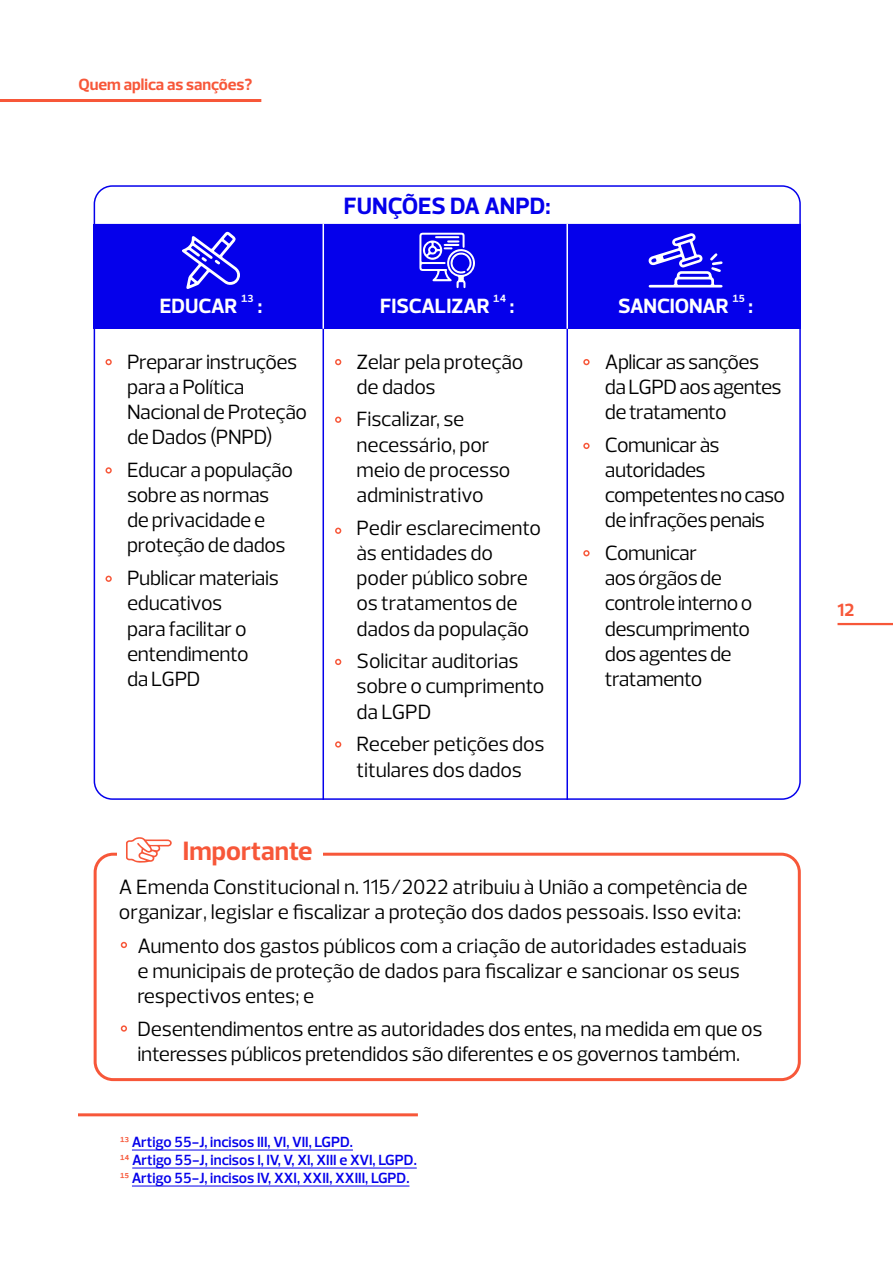
<style>
.page{position:relative;width:893px;height:1263px;background:#fff}
.page>*{position:absolute;margin:0;border:0;box-sizing:border-box;transform-origin:0 0}
.t1{font:700 27px "Prelo";color:#f75739}
.t2{font:700 24px "Prelo";color:#0500eb}
.t3{font:21px/25.2px "Prelo";letter-spacing:-.01em;color:#000}
.t4{font:21px/25.2px "Prelo";letter-spacing:-.03em;color:#000}
.t5{font:700 21px "Prelo";letter-spacing:-.01em;color:#fff}
.t6{font:700 18px "Prelo";color:#f75739}
.t7{font:700 16.5px "Prelo";color:#f75739}
.t8{font:600 15px/18px "Prelo";color:#0500eb}
.s1{font-weight:700;color:#f75739}
</style>
<div class="page">
<hr style="left:837px;top:623px;width:56px;height:2px;background:#f75739">
<div style="left:94px;top:225px;width:707px;height:104px;background:#0500eb"></div>
<hr style="left:78px;top:1113px;width:340px;height:3px;background:#f75739">
<hr style="left:132px;top:1150px;width:221px;height:1px;background:#0500eb">
<hr style="left:132px;top:1168px;width:285px;height:1px;background:#0500eb">
<hr style="left:132px;top:1186px;width:277px;height:1px;background:#0500eb">
<hr style="left:0;top:99px;width:261px;height:3px;background:#f75739">
<hr style="left:94px;top:224px;width:707px;height:1px;background:#0500eb">
<hr style="left:322px;top:227px;width:2px;height:573px;background:#0500eb">
<hr style="left:566px;top:227px;width:2px;height:573px;background:#0500eb">
<hr style="left:322px;top:224px;width:2px;height:105px;background:#fff">
<hr style="left:566px;top:224px;width:2px;height:105px;background:#fff">
<svg style="left:105px;top:359px;width:7px;height:6px"></svg>
<svg style="left:583px;top:359px;width:7px;height:6px"></svg>
<svg style="left:335px;top:359px;width:6px;height:6px"></svg>
<svg style="left:335px;top:417px;width:6px;height:6px"></svg>
<svg style="left:335px;top:528px;width:6px;height:6px"></svg>
<svg style="left:105px;top:467px;width:7px;height:7px"></svg>
<svg style="left:583px;top:443px;width:7px;height:6px"></svg>
<svg style="left:335px;top:659px;width:6px;height:6px"></svg>
<svg style="left:105px;top:576px;width:7px;height:6px"></svg>
<svg style="left:121px;top:942px;width:6px;height:6px"></svg>
<svg style="left:121px;top:1025px;width:6px;height:7px"></svg>
<svg style="left:583px;top:550px;width:7px;height:6px"></svg>
<svg style="left:335px;top:741px;width:6px;height:6px"></svg>
<div style="left:94px;top:853px;width:707px;height:228px;border:3px solid #f75739;border-radius:18px"></div>
<div style="left:117px;top:832px;width:133px;height:36px;background:#fff"></div>
<div style="left:183px;top:840px;width:139px;height:24px;background:#fff"></div>
<svg style="left:126px;top:837px;width:46px;height:26px"></svg>
<svg style="left:182px;top:231px;width:58px;height:58px"></svg>
<svg style="left:419px;top:233px;width:56px;height:55px"></svg>
<svg style="left:648px;top:233px;width:75px;height:55px"></svg>
<p class="t7" style="left:78px;top:75px;width:176px">Quem aplica as sanções?</p>
<p class="t2" style="left:344px;top:191px;width:208px">FUNÇÕES DA ANPD:</p>
<p class="t5" style="left:160px;top:293px;width:104px">EDUCAR ¹³ :</p>
<p class="t5" style="left:380px;top:293px;width:136px">FISCALIZAR ¹⁴ :</p>
<p class="t5" style="left:618px;top:293px;width:136px">SANCIONAR ¹⁵ :</p>
<p class="t3" style="left:127px;top:349px;width:182px">Preparar instruções para a Política<br>Nacional de Proteção de Dados (PNPD)</p>
<p class="t3" style="left:127px;top:457px;width:167px">Educar a população sobre as normas de privacidade e proteção de dados</p>
<p class="t3" style="left:127px;top:566px;width:153px">Publicar materiais educativos<br>para facilitar o entendimento<br>da LGPD</p>
<p class="t1" style="left:183px;top:835px;width:131px">Importante</p>
<p class="t3" style="left:357px;top:349px;width:168px">Zelar pela proteção de dados</p>
<p class="t3" style="left:357px;top:407px;width:155px">Fiscalizar, se necessário, por meio de processo administrativo</p>
<p class="t3" style="left:357px;top:515px;width:186px">Pedir esclarecimento às entidades do poder público sobre os tratamentos de dados da população</p>
<p class="t3" style="left:357px;top:649px;width:189px">Solicitar auditorias sobre o cumprimento da LGPD</p>
<p class="t3" style="left:357px;top:732px;width:189px">Receber petições dos titulares dos dados</p>
<p class="t4" style="left:605px;top:349px;width:178px">Aplicar as sanções da LGPD aos agentes de tratamento</p>
<p class="t4" style="left:605px;top:432px;width:182px">Comunicar às autoridades competentes no caso de infrações penais</p>
<p class="t4" style="left:605px;top:540px;width:149px">Comunicar<br>aos órgãos de controle interno o descumprimento dos agentes de tratamento</p>
<p class="t3" style="left:119px;top:874px;width:630px">A Emenda Constitucional n. 115/2022 atribuiu à União a competência de organizar, legislar e fiscalizar a proteção dos dados pessoais. Isso evita:</p>
<p class="t3" style="left:137px;top:933px;width:611px">Aumento dos gastos públicos com a criação de autoridades estaduais e municipais de proteção de dados para fiscalizar e sancionar os seus respectivos entes; e</p>
<p class="t3" style="left:137px;top:1016px;width:626px">Desentendimentos entre as autoridades dos entes, na medida em que os interesses públicos pretendidos são diferentes e os governos também.</p>
<p class="t8" style="left:120px;top:1133px;width:298px"><span class="s1">13</span> Artigo 55-J, incisos III, VI, VII, LGPD.<br><span class="s1">14</span> Artigo 55-J, incisos I, IV, V, XI, XIII e XVI, LGPD․<br><span class="s1">15</span> Artigo 55-J, incisos IV, XXI, XXII, XXIII, LGPD.</p>
<p class="t6" style="left:837px;top:599px;width:18px">12</p>
</div>
